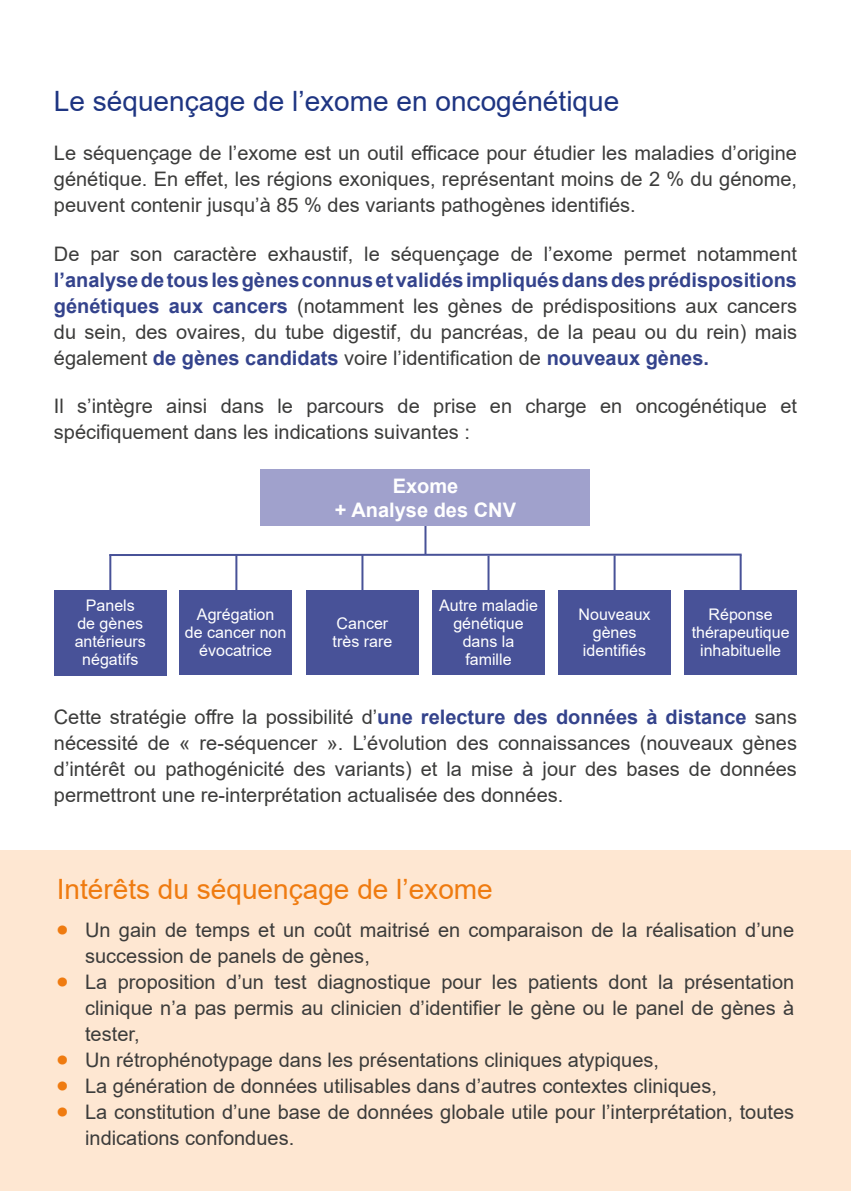
<style>
.page{position:relative;width:851px;height:1191px;background:#fff}
.page>*{position:absolute;margin:0;border:0;box-sizing:border-box;transform-origin:0 0}
.t1{font:28px "Arial";color:#1e3582}
.t2{font:28px "Arial";color:#ef7b10}
.t3{font:20px/26px "Arial";color:#3c3c3b;text-align:justify}
.t4{font:700 20px/24px "Arial";color:#fff;text-align:center}
.t5{font:16px/18px "Arial";color:#fff;text-align:center}
.s1{font-weight:700;color:#34438c}
.s2{font-weight:700;font-size:32px;color:#ef7b10}
</style>
<div class="page">
<div style="left:0;top:850px;width:850px;height:341px;background:#fee7d2"></div>
<hr style="left:850px;top:850px;width:1px;height:341px;background:#c8e6e3">
<hr style="left:424px;top:522px;width:2px;height:33px;background:#485298">
<hr style="left:109px;top:554px;width:2px;height:39px;background:#485298">
<hr style="left:235px;top:554px;width:2px;height:39px;background:#485298">
<hr style="left:361px;top:555px;width:2px;height:38px;background:#485298">
<hr style="left:487px;top:556px;width:2px;height:38px;background:#485298">
<hr style="left:613px;top:555px;width:2px;height:39px;background:#485298">
<hr style="left:739px;top:555px;width:2px;height:38px;background:#485298">
<hr style="left:109px;top:553px;width:632px;height:3px;background:#485298">
<div style="left:54px;top:590px;width:113px;height:85px;background:#485298"></div>
<div style="left:306px;top:590px;width:113px;height:85px;background:#485298"></div>
<div style="left:432px;top:590px;width:113px;height:85px;background:#485298"></div>
<div style="left:558px;top:590px;width:113px;height:85px;background:#485298"></div>
<div style="left:684px;top:590px;width:113px;height:84px;background:#485298"></div>
<div style="left:179px;top:590px;width:113px;height:84px;background:#485298"></div>
<div style="left:260px;top:469px;width:330px;height:57px;background:#a0a1cc"></div>
<h1 class="t1" style="left:54px;top:82px;width:567px">Le séquençage de l’exome en oncogénétique</h1>
<p class="t3" style="left:54px;top:140px;width:744px">Le séquençage de l’exome est un outil efficace pour étudier les maladies d’origine génétique. En effet, les régions exoniques, représentant moins de 2 % du génome, peuvent contenir jusqu’à 85 % des variants pathogènes identifiés.</p>
<p class="t3" style="left:54px;top:240px;width:744px">De par son caractère exhaustif, le séquençage de l’exome permet notamment</p>
<p class="t3" style="left:54px;top:266px;width:744px"><span class="s1">l’analyse de tous les gènes connus et validés impliqués dans des prédispositions génétiques aux cancers</span> (notamment les gènes de prédispositions aux cancers du sein, des ovaires, du tube digestif, du pancréas, de la peau ou du rein) mais également <span class="s1">de gènes candidats</span> voire l’identification de <span class="s1">nouveaux gènes.</span></p>
<p class="t3" style="left:54px;top:393px;width:744px">Il s’intègre ainsi dans le parcours de prise en charge en oncogénétique et spécifiquement dans les indications suivantes :</p>
<p class="t5" style="left:75px;top:596px;width:73px">Panels<br>de gènes antérieurs négatifs</p>
<p class="t5" style="left:185px;top:605px;width:103px">Agrégation<br>de cancer non évocatrice</p>
<p class="t4" style="left:335px;top:474px;width:182px">Exome<br>+ Analyse des CNV</p>
<p class="t5" style="left:332px;top:614px;width:61px;text-align:left">Cancer très rare</p>
<p class="t5" style="left:439px;top:596px;width:100px">Autre maladie génétique dans la famille</p>
<p class="t5" style="left:578px;top:605px;width:74px">Nouveaux gènes identifiés</p>
<p class="t5" style="left:691px;top:605px;width:99px">Réponse thérapeutique inhabituelle</p>
<p class="t3" style="left:54px;top:704px;width:744px">Cette stratégie offre la possibilité d’<span class="s1">une relecture des données à distance</span> sans nécessité de « re-séquencer ». L’évolution des connaissances (nouveaux gènes d’intérêt ou pathogénicité des variants) et la mise à jour des bases de données permettront une re-interprétation actualisée des données.</p>
<h1 class="t2" style="left:57px;top:870px;width:437px">Intérêts du séquençage de l’exome</h1>
<p class="t3" style="left:85px;top:916px;width:710px;text-indent:-28px"><span class="s2">•</span> Un gain de temps et un coût maitrisé en comparaison de la réalisation d’une succession de panels de gènes,</p>
<p class="t3" style="left:85px;top:968px;width:710px;text-indent:-28px"><span class="s2">•</span> La proposition d’un test diagnostique pour les patients dont la présentation clinique n’a pas permis au clinicien d’identifier le gène ou le panel de gènes à tester,</p>
<p class="t3" style="left:57px;top:1046px;width:603px"><span class="s2">•</span> Un rétrophénotypage dans les présentations cliniques atypiques,</p>
<p class="t3" style="left:57px;top:1072px;width:661px"><span class="s2">•</span> La génération de données utilisables dans d’autres contextes cliniques,</p>
<p class="t3" style="left:85px;top:1098px;width:710px;text-indent:-28px"><span class="s2">•</span> La constitution d’une base de données globale utile pour l’interprétation, toutes indications confondues.</p>
</div>
